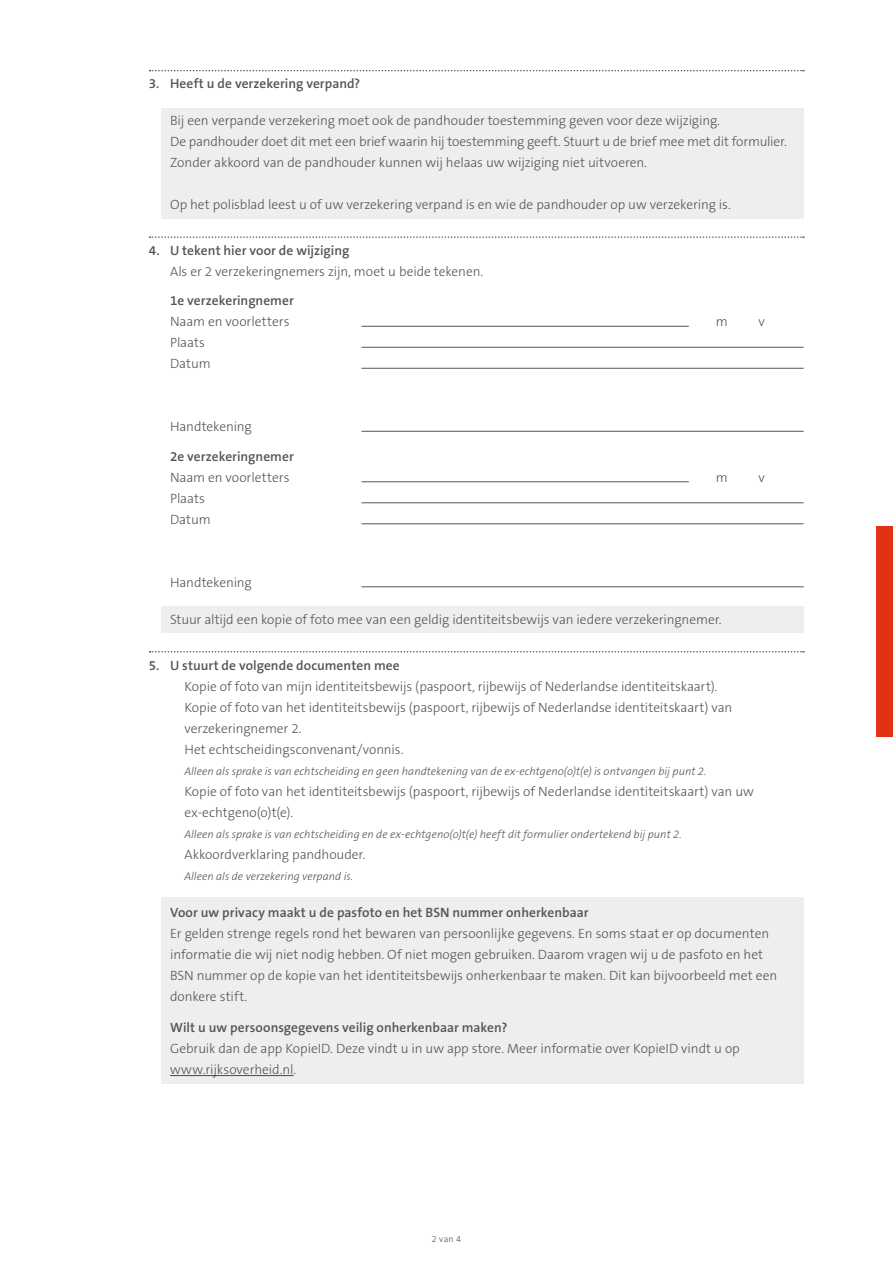
<style>
.page{position:relative;width:893px;height:1263px;background:#fff}
.page>*{position:absolute;margin:0;border:0;box-sizing:border-box;transform-origin:0 0}
.t1{font:300 13.5px/21px "The Sans B3";letter-spacing:-.005em;color:#555}
.t2{font:600 13.5px "The Sans B6";color:#555}
.t3{font:italic 300 11.25px "The Sans B3";color:#555}
.t4{font:300 9px "The Sans B3";color:#555}
</style>
<div class="page">
<div style="left:876px;top:526px;width:17px;height:211px;background:#e13214"></div>
<svg style="left:150px;top:70px;width:654px;height:1px"></svg>
<div style="left:162px;top:108px;width:642px;height:68px;background:#eee"></div>
<div style="left:162px;top:171px;width:642px;height:26px;background:#eee"></div>
<div style="left:162px;top:192px;width:642px;height:26px;background:#eee"></div>
<svg style="left:150px;top:236px;width:654px;height:2px"></svg>
<div style="left:162px;top:607px;width:642px;height:26px;background:#eee"></div>
<svg style="left:150px;top:651px;width:654px;height:1px"></svg>
<div style="left:162px;top:897px;width:642px;height:29px;background:#eee"></div>
<div style="left:162px;top:920px;width:642px;height:27px;background:#eee"></div>
<div style="left:162px;top:941px;width:642px;height:69px;background:#eee"></div>
<div style="left:162px;top:994px;width:642px;height:26px;background:#eee"></div>
<div style="left:162px;top:1013px;width:642px;height:28px;background:#eee"></div>
<div style="left:162px;top:1036px;width:642px;height:26px;background:#eee"></div>
<div style="left:162px;top:1057px;width:642px;height:26px;background:#eee"></div>
<hr style="left:170px;top:1075px;width:124px;height:1px;background:#484848">
<hr style="left:361px;top:326px;width:328px;height:1px;background:#555">
<hr style="left:361px;top:347px;width:443px;height:1px;background:#555">
<hr style="left:361px;top:368px;width:443px;height:1px;background:#555">
<hr style="left:361px;top:431px;width:443px;height:1px;background:#555">
<hr style="left:361px;top:481px;width:328px;height:1px;background:#555">
<hr style="left:361px;top:502px;width:443px;height:1px;background:#555">
<hr style="left:361px;top:523px;width:443px;height:1px;background:#555">
<hr style="left:361px;top:586px;width:443px;height:1px;background:#555">
<p class="t2" style="left:149px;top:77px;width:213px">3. Heeft u de verzekering verpand?</p>
<p class="t1" style="left:170px;top:111px;width:618px">Bij een verpande verzekering moet ook de pandhouder toestemming geven voor deze wijziging.<br>De pandhouder doet dit met een brief waarin hij toestemming geeft. Stuurt u de brief mee met dit formulier.<br>Zonder akkoord van de pandhouder kunnen wij helaas uw wijziging niet uitvoeren.</p>
<p class="t1" style="left:170px;top:195px;width:562px">Op het polisblad leest u of uw verzekering verpand is en wie de pandhouder op uw verzekering is.</p>
<p class="t2" style="left:149px;top:243px;width:202px">4. U tekent hier voor de wijziging</p>
<p class="t1" style="left:170px;top:262px;width:315px">Als er 2 verzekeringnemers zijn, moet u beide tekenen.</p>
<p class="t2" style="left:170px;top:294px;width:125px">1e verzekeringnemer</p>
<p class="t1" style="left:170px;top:312px;width:121px">Naam en voorletters</p>
<p class="t1" style="left:716px;top:312px;width:13px">m</p>
<p class="t1" style="left:758px;top:312px;width:8px">v</p>
<p class="t1" style="left:170px;top:333px;width:42px">Plaats<br>Datum</p>
<p class="t1" style="left:170px;top:417px;width:83px">Handtekening</p>
<p class="t2" style="left:170px;top:449px;width:125px">2e verzekeringnemer</p>
<p class="t1" style="left:170px;top:468px;width:121px">Naam en voorletters</p>
<p class="t1" style="left:716px;top:468px;width:13px">m</p>
<p class="t1" style="left:758px;top:468px;width:8px">v</p>
<p class="t1" style="left:170px;top:489px;width:42px">Plaats<br>Datum</p>
<p class="t1" style="left:170px;top:573px;width:83px">Handtekening</p>
<p class="t1" style="left:170px;top:610px;width:553px">Stuur altijd een kopie of foto mee van een geldig identiteitsbewijs van iedere verzekeringnemer.</p>
<p class="t2" style="left:149px;top:658px;width:252px">5. U stuurt de volgende documenten mee</p>
<p class="t1" style="left:184px;top:676px;width:549px">Kopie of foto van mijn identiteitsbewijs (paspoort, rijbewijs of Nederlandse identiteitskaart).<br>Kopie of foto van het identiteitsbewijs (paspoort, rijbewijs of Nederlandse identiteitskaart) van verzekeringnemer 2.<br>Het echtscheidingsconvenant/vonnis.</p>
<p class="t3" style="left:184px;top:765px;width:523px">Alleen als sprake is van echtscheiding en geen handtekening van de ex-echtgeno(o)t(e) is ontvangen bij punt 2.</p>
<p class="t1" style="left:184px;top:781px;width:571px">Kopie of foto van het identiteitsbewijs (paspoort, rijbewijs of Nederlandse identiteitskaart) van uw ex-echtgeno(o)t(e).</p>
<p class="t3" style="left:184px;top:828px;width:499px">Alleen als sprake is van echtscheiding en de ex-echtgeno(o)t(e) heeft dit formulier ondertekend bij punt 2.</p>
<p class="t1" style="left:184px;top:844px;width:183px">Akkoordverklaring pandhouder.</p>
<p class="t3" style="left:184px;top:870px;width:170px">Alleen als de verzekering verpand is.</p>
<p class="t2" style="left:170px;top:905px;width:420px">Voor uw privacy maakt u de pasfoto en het BSN nummer onherkenbaar</p>
<p class="t1" style="left:170px;top:923px;width:609px">Er gelden strenge regels rond het bewaren van persoonlijke gegevens. En soms staat er op documenten informatie die wij niet nodig hebben. Of niet mogen gebruiken. Daarom vragen wij u de pasfoto en het BSN nummer op de kopie van het identiteitsbewijs onherkenbaar te maken. Dit kan bijvoorbeeld met een donkere stift.</p>
<p class="t2" style="left:170px;top:1020px;width:339px">Wilt u uw persoonsgegevens veilig onherkenbaar maken?</p>
<p class="t1" style="left:170px;top:1039px;width:571px">Gebruik dan de app KopieID. Deze vindt u in uw app store. Meer informatie over KopieID vindt u op www.rijksoverheid.nl.</p>
<p class="t4" style="left:432px;top:1234px;width:31px">2 van 4</p>
</div>
